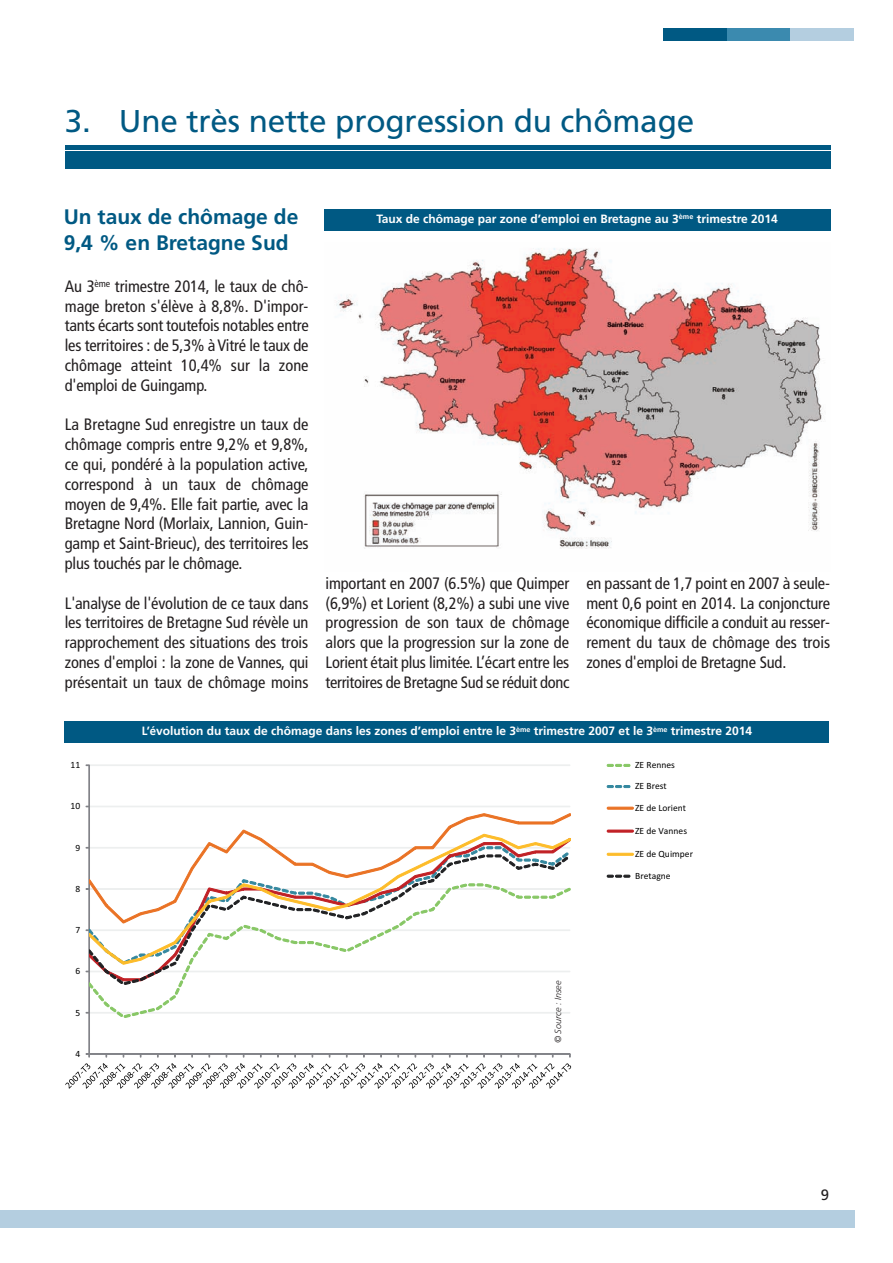
<style>
.page{position:relative;width:893px;height:1263px;background:#fff}
.page>*{position:absolute;margin:0;border:0;box-sizing:border-box;transform-origin:0 0}
.t1{font:31.5px "Frutiger";letter-spacing:-.005em;color:#005983}
.t2{font:700 21px/25.2px "Frutiger";color:#005983}
.t3{font:condensed 16.5px/19.8px "Frutiger";letter-spacing:-.01em;color:#231f20;text-align:justify}
.t4{font:15px "Frutiger";color:#231f20}
.t5{font:700 12px "Frutiger";color:#fff;scale:.95 1}
.t6{font:700 12px "Frutiger";color:#fff}
.t7{font:9.6px "Calibri";color:#000}
.t8{font:italic 300 9px "Frutiger";color:#231f20}
</style>
<div class="page">
<div style="left:663px;top:28px;width:64px;height:13px;background:#005983"></div>
<div style="left:727px;top:28px;width:63px;height:13px;background:#3b8aaf"></div>
<div style="left:790px;top:28px;width:64px;height:13px;background:#b4cee0"></div>
<div style="left:0;top:1210px;width:854px;height:17px;background:#b4cee0"></div>
<div style="left:65px;top:152px;width:765px;height:17px;background:#005983"></div>
<hr style="left:65px;top:146px;width:765px;height:4px;background:#005983">
<img style="left:336px;top:248px;width:487px;height:301px">
<div style="left:324px;top:209px;width:506px;height:22px;background:#005983"></div>
<div style="left:89px;top:765px;width:481px;height:1px;border:1px solid #edefef"></div>
<div style="left:89px;top:806px;width:481px;height:1px;border:1px solid #edefef"></div>
<div style="left:89px;top:765px;width:1px;height:289px;border:1px solid #828388"></div>
<hr style="left:89px;top:1054px;width:481px;height:1px;background:#828388">
<div style="left:89px;top:1053px;width:481px;height:1px;border:1px solid #828388"></div>
<svg style="left:89px;top:985px;width:481px;height:33px"></svg>
<svg style="left:89px;top:813px;width:482px;height:21px"></svg>
<svg style="left:89px;top:834px;width:482px;height:97px"></svg>
<svg style="left:89px;top:855px;width:479px;height:130px"></svg>
<svg style="left:65px;top:1063px;width:506px;height:26px"></svg>
<svg style="left:607px;top:764px;width:23px;height:2px"></svg>
<svg style="left:607px;top:785px;width:23px;height:3px"></svg>
<div style="left:607px;top:807px;width:26px;height:2px;border:1px solid #ea7224"></div>
<div style="left:607px;top:830px;width:26px;height:2px;border:1px solid #c12025"></div>
<div style="left:607px;top:853px;width:26px;height:2px;border:1px solid #fdbc29"></div>
<svg style="left:607px;top:875px;width:23px;height:2px"></svg>
<div style="left:65px;top:721px;width:764px;height:22px;background:#005983"></div>
<h1 class="t1" style="left:65px;top:103px;width:631px">3. Une très nette progression du chômage</h1>
<p class="t2" style="left:64px;top:205px;width:236px">Un taux de chômage de<br>9,4 % en Bretagne Sud</p>
<p class="t3" style="left:65px;top:276px;width:245px">Au 3<sup>ème</sup> trimestre 2014, le taux de chô&shy;mage breton s'élève à 8,8%. D'impor&shy;tants écarts sont toutefois notables entre les territoires : de 5,3% à Vitré le taux de chômage atteint 10,4% sur la zone d'emploi de Guingamp.</p>
<p class="t3" style="left:65px;top:415px;width:245px">La Bretagne Sud enregistre un taux de chômage compris entre 9,2% et 9,8%, ce qui, pondéré à la population active, correspond à un taux de chômage moyen de 9,4%. Elle fait partie, avec la Bretagne Nord (Morlaix, Lannion, Guin&shy;gamp et Saint-Brieuc), des territoires les plus touchés par le chômage.</p>
<p class="t3" style="left:65px;top:593px;width:245px">L'analyse de l'évolution de ce taux dans les territoires de Bretagne Sud révèle un rapprochement des situations des trois zones d'emploi : la zone de Vannes, qui présentait un taux de chômage moins</p>
<p class="t6" style="left:376px;top:212px;width:403px">Taux de chômage par zone d’emploi en Bretagne au 3<sup>ème</sup> trimestre 2014</p>
<p class="t3" style="left:326px;top:573px;width:245px">important en 2007 (6.5%) que Quimper (6,9%) et Lorient (8,2%) a subi une vive progression de son taux de chômage alors que la progression sur la zone de Lorient était plus limitée. L’écart entre les territoires de Bretagne Sud se réduit donc</p>
<p class="t3" style="left:586px;top:573px;width:245px">en passant de 1,7 point en 2007 à seule&shy;ment 0,6 point en 2014. La conjoncture économique difficile a conduit au resser&shy;rement du taux de chômage des trois zones d'emploi de Bretagne Sud.</p>
<p class="t5" style="left:142px;top:724px;width:644px">L’évolution du taux de chômage dans les zones d’emploi entre le 3<sup>ème</sup> trimestre 2007 et le 3<sup>ème</sup> trimestre 2014</p>
<p class="t7" style="left:71px;top:759px;width:11px">11</p>
<p class="t7" style="left:635px;top:759px;width:41px">ZE Rennes</p>
<p class="t7" style="left:635px;top:780px;width:33px">ZE Brest</p>
<p class="t7" style="left:635px;top:802px;width:52px">ZE de Lorient</p>
<p class="t7" style="left:635px;top:824px;width:53px">ZE de Vannes</p>
<p class="t7" style="left:635px;top:848px;width:59px">ZE de Quimper</p>
<p class="t7" style="left:635px;top:870px;width:37px">Bretagne</p>
<p class="t7" style="left:71px;top:800px;width:11px">10</p>
<p class="t7" style="left:75px;top:841px;width:6px">9</p>
<p class="t7" style="left:75px;top:882px;width:6px">8</p>
<p class="t7" style="left:75px;top:924px;width:6px">7</p>
<p class="t7" style="left:75px;top:965px;width:6px">6</p>
<p class="t7" style="left:75px;top:1006px;width:6px">5</p>
<p class="t7" style="left:75px;top:1047px;width:6px">4</p>
<p class="t8" style="left:553px;top:1043px;width:64px;rotate:-90deg">© Source : Insee</p>
<p class="t4" style="left:821px;top:1186px;width:10px">9</p>
</div>
